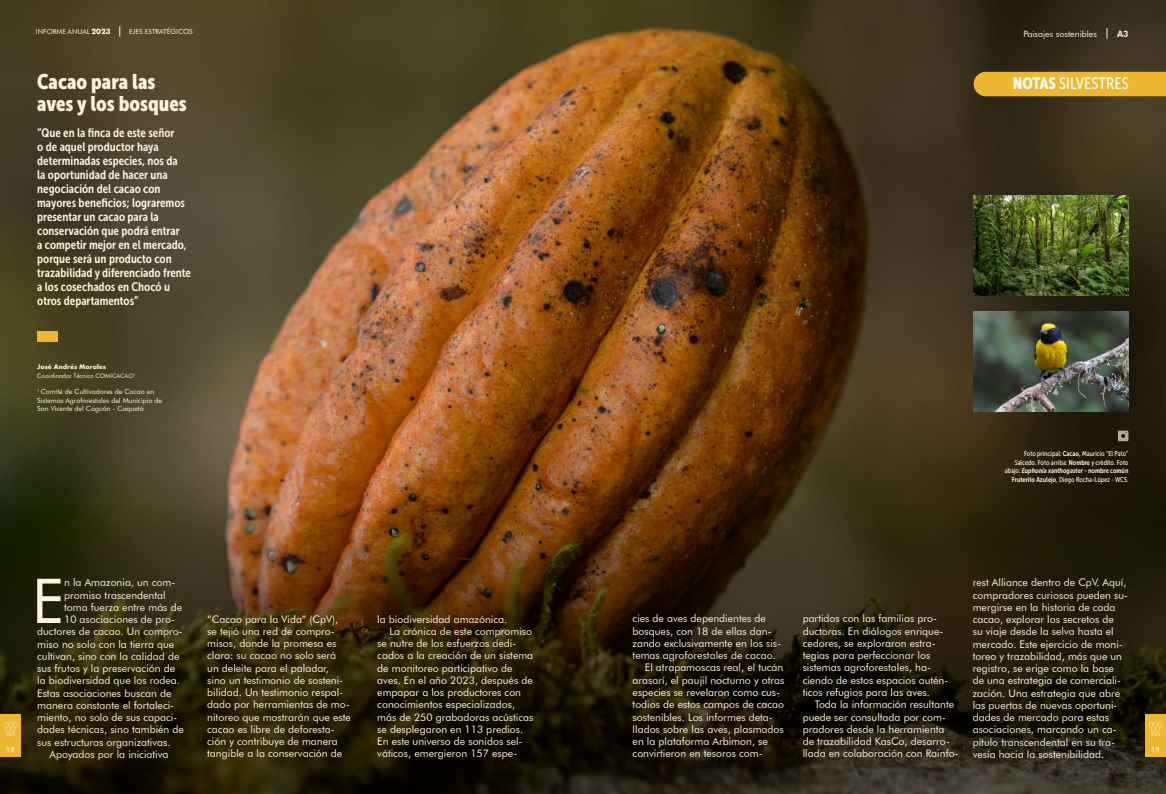
<style>
.page{position:relative;width:1166px;height:794px;background:#fff}
.page>*{position:absolute;margin:0;border:0;box-sizing:border-box;transform-origin:0 0}
.t1{font:61.95px "Futura BT";color:#fff4df}
.t2{font:21px/22.8px "Museo Sans Cond 900";color:#fff4df}
.t3{font:16.36px "Museo Sans Cond 500";color:#fff}
.t4{font:12.25px/14px "Museo Sans Cond 700";color:#fff4df}
.t5{font:10.5px/12.2px "Futura BT";color:#fff4df}
.t6{font:8.75px "Futura BT";color:#fff4df}
.t7{font:800 8.75px "Futura BT";color:#fff4df}
.t8{font:7px/8.8px "Futura BT";color:#fff4df}
.t9{font:7px/8.4px "Museo Sans Cond 500";color:#fff4df;text-align:right}
.t10{font:italic 7px "Museo Sans Cond 700";color:#fff4df}
.t11{font:800 7px "Futura BT";color:#fff4df}
.t12{font:6.12px "Futura BT";color:#fff4df}
.t13{font:700 6.12px "Futura";color:#fff4df}
.s1{font-family:"Futura";font-weight:700}
.s2{font-family:"Museo Sans Cond 900"}
.s3{font-family:"Museo Sans Cond 700"}
.s4{font-family:"Museo Sans Cond 500";font-style:normal}
.s5{font-style:normal}
</style>
<div class="page">
<img style="left:0;top:0;width:1166px;height:794px">
<img style="left:973px;top:196px;width:156px;height:99px">
<img style="left:973px;top:312px;width:156px;height:99px">
<div style="left:37px;top:331px;width:21px;height:10px;background:#efb62f"></div>
<div style="left:973px;top:72px;width:193px;height:24px;background:#efb62f"></div>
<svg style="left:1118px;top:430px;width:10px;height:11px"></svg>
<div style="left:1145px;top:714px;width:21px;height:42px;background:#efb62f"></div>
<svg style="left:1148px;top:722px;width:14px;height:13px"></svg>
<div style="left:0;top:714px;width:21px;height:42px;background:#efb62f"></div>
<svg style="left:4px;top:722px;width:13px;height:13px"></svg>
<p class="t8" style="left:36px;top:27px;width:76px">INFORME ANUAL <span class="s1">2023</span></p>
<p class="t8" style="left:129px;top:27px;width:65px">EJES ESTRATÉGICOS</p>
<p class="t6" style="left:1023px;top:28px;width:75px">Paisajes sostenibles</p>
<p class="t7" style="left:1117px;top:28px;width:13px">A3</p>
<h2 class="t2" style="left:37px;top:70px;width:151px">Cacao para las aves y los bosques</h2>
<p class="t4" style="left:37px;top:125px;width:155px">“Que en la finca de este señor<br>o de aquel productor haya determinadas especies, nos da<br>la oportunidad de hacer una negociación del cacao con mayores beneficios; lograremos presentar un cacao para la conservación que podrá entrar<br>a competir mejor en el mercado, porque será un producto con trazabilidad y diferenciado frente a los cosechados en Chocó u otros departamentos”</p>
<p class="t13" style="left:37px;top:362px;width:70px">José Andrés Morales</p>
<p class="t12" style="left:37px;top:372px;width:100px">Coordinador Técnico COMICACAO<sup>1</sup></p>
<p class="t8" style="left:37px;top:387px;width:126px"><sup>1</sup> Comité de Cultivadores de Cacao en<br>Sistemas Agroforestales del Municipio de<br>San Vicente del Caguán - Caquetá</p>
<h3 class="t3" style="left:1013px;top:75px;width:117px"><span class="s2">NOTAS</span> SILVESTRES</h3>
<p class="t9" style="left:1014px;top:450px;width:115px">Foto principal: <span class="s3">Cacao,</span> Mauricio “El Pato”<br>Salcedo. Foto arriba: <span class="s3">Nombre</span> y crédito. Foto</p>
<p class="t10" style="left:1005px;top:467px;width:125px"><span class="s4">abajo:</span> Euphonia xanthogaster <span class="s5">- nombre común</span></p>
<p class="t9" style="left:1012px;top:475px;width:118px"><span class="s3">Fruterito Azulejo</span>, Diego Rocha-López - WCS.</p>
<h1 class="t1" style="left:32px;top:563px;width:34px">E</h1>
<p class="t5" style="left:64px;top:576px;width:113px">n la Amazonia, un com-</p>
<p class="t5" style="left:973px;top:576px;width:157px">rest Alliance dentro de CpV. Aquí, compradores curiosos pueden su&shy;mergirse en la historia de cada cacao, explorar los secretos de<br>su viaje desde la selva hasta el mercado. Este ejercicio de moni&shy;toreo y trazabilidad, más que un registro, se erige como la base<br>de una estrategia de comerciali&shy;zación. Una estrategia que abre las puertas de nuevas oportuni&shy;dades de mercado para estas asociaciones, marcando un ca&shy;pítulo transcendental en su tra&shy;vesía hacia la sostenibilidad.</p>
<p class="t5" style="left:64px;top:588px;width:103px">promiso trascendental</p>
<p class="t5" style="left:64px;top:601px;width:119px">toma fuerza entre más de</p>
<p class="t5" style="left:64px;top:613px;width:112px">10 asociaciones de pro-</p>
<p class="t5" style="left:37px;top:625px;width:147px">ductores de cacao. Un compro-</p>
<p class="t5" style="left:37px;top:637px;width:139px">miso no solo con la tierra que</p>
<p class="t5" style="left:37px;top:650px;width:144px">cultivan, sino con la calidad de</p>
<p class="t5" style="left:37px;top:662px;width:139px">sus frutos y la preservación de</p>
<p class="t5" style="left:37px;top:674px;width:144px">la biodiversidad que los rodea.</p>
<p class="t5" style="left:37px;top:686px;width:136px">Estas asociaciones buscan de</p>
<p class="t5" style="left:37px;top:699px;width:138px">manera constante el fortaleci-</p>
<p class="t5" style="left:37px;top:711px;width:142px">miento, no solo de sus capaci-</p>
<p class="t5" style="left:37px;top:723px;width:148px">dades técnicas, sino también de</p>
<p class="t5" style="left:37px;top:735px;width:135px">sus estructuras organizativas.</p>
<p class="t5" style="left:49px;top:748px;width:120px">Apoyados por la iniciativa</p>
<p class="t5" style="left:803px;top:612px;width:147px">partidos con las familias pro&shy;ductoras. En diálogos enrique&shy;cedores, se exploraron estra&shy;tegias para perfeccionar los sistemas agroforestales, ha&shy;ciendo de estos espacios autén&shy;ticos refugios para las aves.</p>
<p class="t5" style="left:803px;top:698px;width:158px;text-indent:12px">Toda la información resultante puede ser consultada por com&shy;pradores desde la herramienta<br>de trazabilidad KasCo, desarro&shy;llada en colaboración con Rainfo-</p>
<p class="t5" style="left:632px;top:612px;width:135px">cies de aves dependientes de</p>
<p class="t5" style="left:632px;top:625px;width:140px">bosques, con 18 de ellas dan-</p>
<p class="t5" style="left:632px;top:637px;width:150px">zando exclusivamente en los sis-</p>
<p class="t5" style="left:632px;top:649px;width:145px">temas agroforestales de cacao.</p>
<p class="t5" style="left:645px;top:661px;width:140px">El atrapamoscas real, el tucán</p>
<p class="t5" style="left:632px;top:674px;width:153px">arasarí, el paujil nocturno y otras</p>
<p class="t5" style="left:632px;top:686px;width:149px">especies se revelaron como cus-</p>
<p class="t5" style="left:632px;top:698px;width:153px">todios de estos campos de cacao</p>
<p class="t5" style="left:632px;top:710px;width:142px">sostenibles. Los informes deta-</p>
<p class="t5" style="left:632px;top:723px;width:153px">llados sobre las aves, plasmados</p>
<p class="t5" style="left:632px;top:735px;width:137px">en la plataforma Arbimon, se</p>
<p class="t5" style="left:632px;top:747px;width:131px">convirtieron en tesoros com-</p>
<p class="t5" style="left:207px;top:612px;width:145px">“Cacao para la Vida” (CpV),<br>se tejió una red de compro&shy;misos, donde la promesa es clara: su cacao no solo será<br>un deleite para el paladar,<br>sino un testimonio de sosteni&shy;bilidad. Un testimonio respal&shy;dado por herramientas de mo&shy;nitoreo que mostrarán que este cacao es libre de deforesta&shy;ción y contribuye de manera tangible a la conservación de</p>
<p class="t5" style="left:377px;top:612px;width:131px">la biodiversidad amazónica.</p>
<p class="t5" style="left:389px;top:625px;width:144px">La crónica de este compromiso</p>
<p class="t5" style="left:377px;top:637px;width:140px">se nutre de los esfuerzos dedi-</p>
<p class="t5" style="left:377px;top:649px;width:157px">cados a la creación de un sistema</p>
<p class="t5" style="left:377px;top:661px;width:137px">de monitoreo participativo de</p>
<p class="t5" style="left:377px;top:674px;width:157px">aves. En el año 2023, después de</p>
<p class="t5" style="left:377px;top:686px;width:145px">empapar a los productores con</p>
<p class="t5" style="left:377px;top:698px;width:139px">conocimientos especializados,</p>
<p class="t5" style="left:377px;top:710px;width:158px">más de 250 grabadoras acústicas</p>
<p class="t5" style="left:377px;top:723px;width:147px">se desplegaron en 113 predios.</p>
<p class="t5" style="left:377px;top:735px;width:147px">En este universo de sonidos sel-</p>
<p class="t5" style="left:377px;top:747px;width:141px">váticos, emergieron 157 espe-</p>
<p class="t11" style="left:6px;top:745px;width:10px">18</p>
<p class="t11" style="left:1151px;top:745px;width:10px">19</p>
</div>
